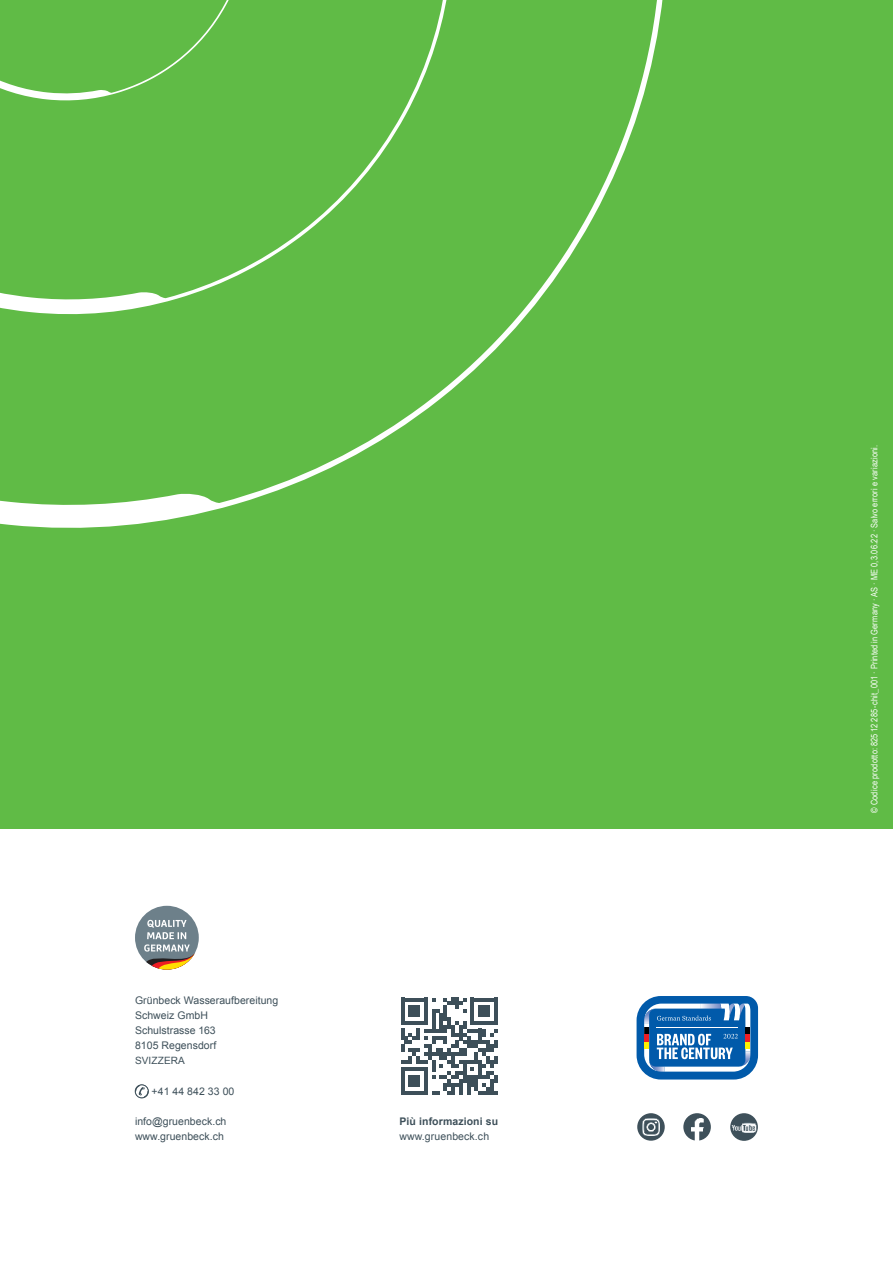
<style>
.page{position:relative;width:893px;height:1263px;background:#fff}
.page>*{position:absolute;margin:0;border:0;box-sizing:border-box;transform-origin:0 0}
.t1{font:10.5px/15px "Arial";letter-spacing:.005em;color:#3d4f59}
.t2{font:700 10.5px "Arial";letter-spacing:.01em;color:#3d4f59}
.t3{font:10.05px "Arial";letter-spacing:.005em;color:#3d4f59}
.t4{font:9px "Arial Narrow";letter-spacing:.02em;color:#fff}
.s1{color:#fff}
</style>
<div class="page">
<div style="left:0;top:0;width:893px;height:828px;background:#60bb46"></div>
<svg style="left:0;top:0;width:663px;height:528px"></svg>
<svg style="left:0;top:0;width:253px;height:102px"></svg>
<svg style="left:401px;top:997px;width:97px;height:98px"></svg>
<div style="left:135px;top:906px;width:64px;height:63px;background:#6d808a;border-radius:50%"></div>
<svg style="left:144px;top:920px;width:51px;height:49px"></svg>
<svg style="left:134px;top:1085px;width:15px;height:14px"></svg>
<div style="left:135px;top:1084px;width:14px;height:14px;border:1px solid #3d4f59;border-radius:50%"></div>
<img style="left:637px;top:1113px;width:28px;height:28px;border-radius:14px">
<img style="left:730px;top:1113px;width:28px;height:28px;border-radius:14px">
<img style="left:683px;top:1113px;width:28px;height:28px;border-radius:14px">
<svg style="left:637px;top:996px;width:121px;height:83px"></svg>
<p class="t1" style="left:135px;top:993px;width:145px">Grünbeck Wasseraufbereitung<br>Schweiz GmbH<br>Schulstrasse 163<br>8105 Regensdorf</p>
<p class="t3" style="left:135px;top:1054px;width:51px">SVIZZERA</p>
<p class="t1" style="left:152px;top:1084px;width:99px">+41 44 842 33 00 <span class="s1">00</span></p>
<p class="t1" style="left:135px;top:1114px;width:93px">info@gruenbeck.ch www.gruenbeck.ch</p>
<p class="t2" style="left:399px;top:1114px;width:100px">Più informazioni su</p>
<p class="t1" style="left:399px;top:1129px;width:91px">www.gruenbeck.ch</p>
<p class="t4" style="left:868px;top:813px;width:369px;rotate:-90deg">© Codice prodotto: 825 12 285-chit_001 · Printed in Germany · AS · ME 0,3.06.22 · Salvo errori e variazioni.</p>
</div>
